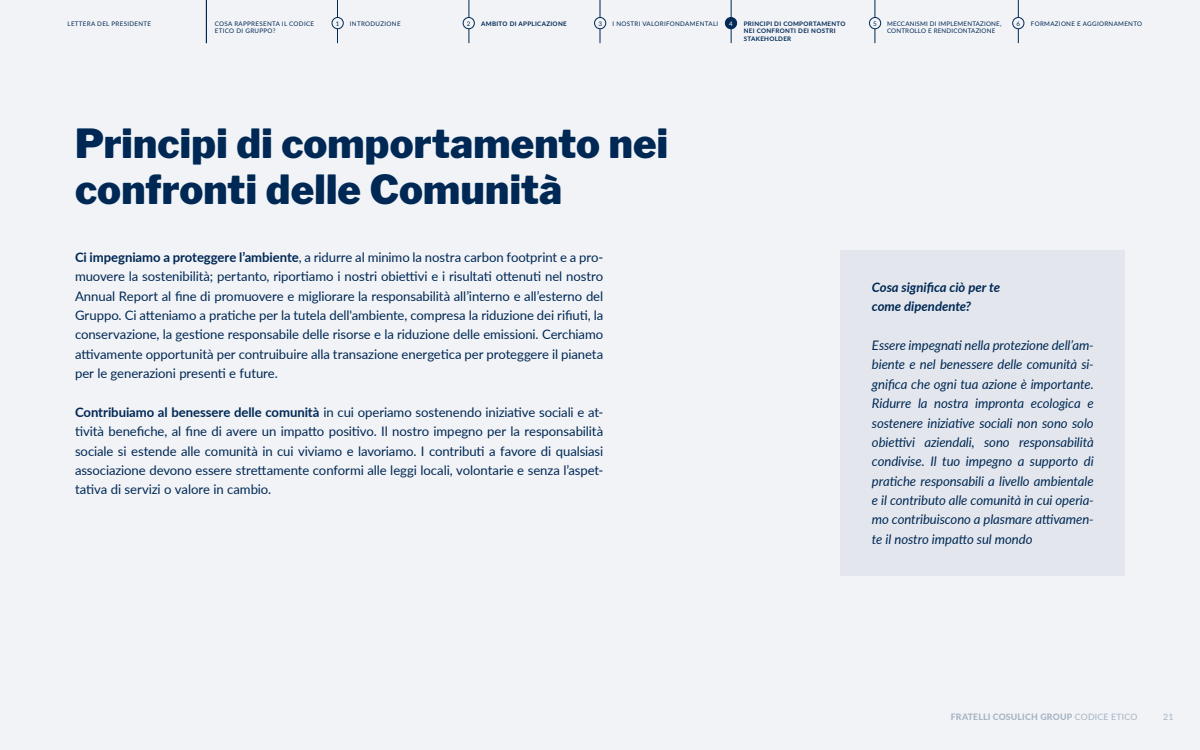
<style>
.page{position:relative;width:1200px;height:750px;background:#f1f3f6}
.page>*{position:absolute;margin:0;border:0;box-sizing:border-box;transform-origin:0 0}
._2022_Capitolo_Titolo{font:900 39.88px/45.6px "Libre Franklin";letter-spacing:.005em;color:#002855}
._2022_Testo{font:13.12px/19.4px "Lato";letter-spacing:-.005em;color:#002855;text-align:justify}
._2022_Testo-2{font:italic 13.12px/19.4px "Lato";letter-spacing:-.005em;color:#002855;text-align:justify}
._2022_Testo-3{font:italic 700 13.12px "Lato";letter-spacing:-.005em;color:#002855}
.t1{font:800 8.75px "Lato";letter-spacing:.015em;color:#a6b4c4}
.t2{font:8.75px "Lato";color:#a6b4c4}
.t3{font:6.25px "Lato";letter-spacing:.05em;color:#002855}
.t4{font:700 6.25px/7.5px "Lato";letter-spacing:.05em;color:#002855}
.t5{font:6.25px/7.5px "Lato";letter-spacing:.03em;color:#002855}
.t6{font:6.25px "Lato";color:#fff}
.s1{font-weight:700}
.s2{font-weight:400}
</style>
<div class="page">
<hr style="left:206px;top:0;width:1px;height:43px;background:#002855">
<hr style="left:600px;top:0;width:1px;height:43px;background:#002855">
<hr style="left:731px;top:0;width:1px;height:43px;background:#002855">
<hr style="left:875px;top:0;width:1px;height:43px;background:#002855">
<hr style="left:1018px;top:0;width:1px;height:43px;background:#002855">
<hr style="left:337px;top:0;width:1px;height:43px;background:#002855">
<hr style="left:469px;top:0;width:1px;height:43px;background:#002855">
<div style="left:332px;top:18px;width:11px;height:11px;background:#f1f3f6;border-radius:50%"></div>
<div style="left:332px;top:17px;width:11px;height:12px;border:1px solid #002855;border-radius:50%"></div>
<div style="left:463px;top:18px;width:11px;height:11px;background:#f1f3f6;border-radius:50%"></div>
<div style="left:463px;top:17px;width:12px;height:12px;border:1px solid #002855;border-radius:50%"></div>
<div style="left:595px;top:18px;width:11px;height:11px;background:#f1f3f6;border-radius:50%"></div>
<div style="left:594px;top:17px;width:12px;height:12px;border:1px solid #002855;border-radius:50%"></div>
<div style="left:725px;top:18px;width:12px;height:11px;background:#002855;border-radius:50%"></div>
<div style="left:725px;top:17px;width:12px;height:12px;border:1px solid #002855;border-radius:50%"></div>
<div style="left:869px;top:18px;width:12px;height:11px;background:#f1f3f6;border-radius:50%"></div>
<div style="left:869px;top:17px;width:12px;height:12px;border:1px solid #002855;border-radius:50%"></div>
<div style="left:1013px;top:18px;width:11px;height:11px;background:#f1f3f6;border-radius:50%"></div>
<div style="left:1013px;top:17px;width:11px;height:12px;border:1px solid #002855;border-radius:50%"></div>
<div style="left:840px;top:250px;width:285px;height:326px;background:#e3e7ed"></div>
<p class="t3" style="left:350px;top:19px;width:52px">INTRODUZIONE</p>
<p class="t4" style="left:481px;top:19px;width:87px">AMBITO DI APPLICAZIONE</p>
<p class="t3" style="left:612px;top:19px;width:107px">I NOSTRI VALORIFONDAMENTALI</p>
<p class="t4" style="left:744px;top:19px;width:103px">PRINCIPI DI COMPORTAMENTO<br>NEI CONFRONTI DEI NOSTRI<br>STAKEHOLDER</p>
<p class="t5" style="left:887px;top:19px;width:116px">MECCANISMI DI IMPLEMENTAZIONE,<br>CONTROLLO E RENDICONTAZIONE</p>
<p class="t3" style="left:1031px;top:19px;width:113px">FORMAZIONE E AGGIORNAMENTO</p>
<p class="t3" style="left:68px;top:19px;width:85px">LETTERA DEL PRESIDENTE</p>
<p class="t3" style="left:215px;top:19px;width:101px">COSA RAPPRESENTA IL CODICE</p>
<p class="t3" style="left:336px;top:19px;width:5px">1</p>
<p class="t3" style="left:467px;top:19px;width:5px">2</p>
<p class="t3" style="left:598px;top:19px;width:5px">3</p>
<p class="t6" style="left:729px;top:19px;width:5px">4</p>
<p class="t3" style="left:873px;top:19px;width:5px">5</p>
<p class="t3" style="left:1017px;top:19px;width:5px">6</p>
<p class="t3" style="left:215px;top:26px;width:62px">ETICO DI GRUPPO?</p>
<p class="_2022_Capitolo_Titolo" style="left:75px;top:121px;width:594px">Principi di comportamento nei confronti delle Comunità</p>
<p class="_2022_Testo" style="left:75px;top:247px;width:530px"><span class="s1">Ci impegniamo a proteggere l’ambiente</span>, a ridurre al minimo la nostra carbon footprint e a pro&shy;muovere la sostenibilità; pertanto, riportiamo i nostri obiettivi e i risultati ottenuti nel nostro Annual Report al fine di promuovere e migliorare la responsabilità all’interno e all’esterno del Gruppo. Ci atteniamo a pratiche per la tutela dell'ambiente, compresa la riduzione dei rifiuti, la conservazione, la gestione responsabile delle risorse e la riduzione delle emissioni. Cerchiamo attivamente opportunità per contruibuire alla transazione energetica per proteggere il pianeta per le generazioni presenti e future.</p>
<p class="_2022_Testo" style="left:75px;top:402px;width:530px"><span class="s1">Contribuiamo al benessere delle comunità</span> in cui operiamo sostenendo iniziative sociali e at&shy;tività benefiche, al fine di avere un impatto positivo. Il nostro impegno per la responsabilità sociale si estende alle comunità in cui viviamo e lavoriamo. I contributi a favore di qualsiasi associazione devono essere strettamente conformi alle leggi locali, volontarie e senza l’aspet&shy;tativa di servizi o valore in cambio.</p>
<p class="_2022_Testo-3" style="left:872px;top:278px;width:130px">Cosa significa ciò per te</p>
<p class="_2022_Testo-3" style="left:872px;top:297px;width:101px">come dipendente?</p>
<p class="_2022_Testo-2" style="left:872px;top:335px;width:223px">Essere impegnati nella protezione dell’am&shy;biente e nel benessere delle comunità si&shy;gnifica che ogni tua azione è importante.<br>Ridurre la nostra impronta ecologica e sostenere iniziative sociali non sono solo obiettivi aziendali, sono responsabilità condivise. Il tuo impegno a supporto di pratiche responsabili a livello ambientale e il contributo alle comunità in cui operia&shy;mo contribuiscono a plasmare attivamen&shy;te il nostro impatto sul mondo</p>
<p class="t1" style="left:951px;top:710px;width:188px">FRATELLI COSULICH GROUP <span class="s2">CODICE ETICO</span></p>
<p class="t2" style="left:1163px;top:710px;width:12px">21</p>
</div>
